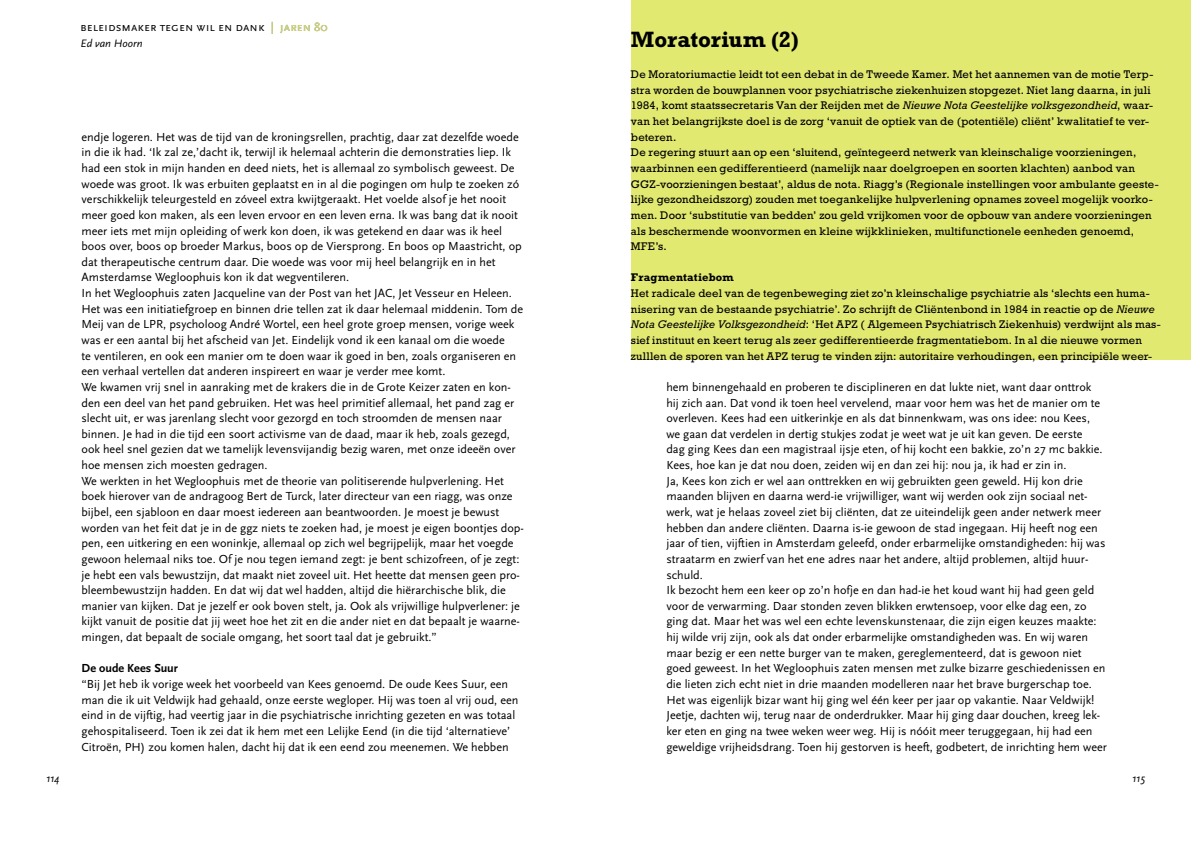
<style>
.page{position:relative;width:1191px;height:851px;background:#fff}
.page>*{position:absolute;margin:0;border:0;box-sizing:border-box;transform-origin:0 0}
.t1{font:700 22.5px "Rockwell Std";letter-spacing:-.005em;color:#000}
.t2{font:12.5px "Scala Sans Caps";color:#000}
.t3{font:12.25px/15.6px "Scala Sans";color:#000}
.t4{font:700 12.25px "Scala Sans";color:#000}
.t5{font:11.25px/15.6px "Rockwell Std";letter-spacing:.015em;color:#000}
.t6{font:italic 11.25px "Scala Sans";color:#000}
.t7{font:700 11.25px "Rockwell Std";letter-spacing:.015em;color:#000}
.s1{color:#636363}
.s2{font-style:italic}
</style>
<div class="page">
<div style="left:631px;top:0;width:560px;height:359px;background:#e2e971"></div>
<p class="t2" style="left:81px;top:20px;width:248px">beleidsmaker tegen wil en dank <span class="s1">| jaren 80</span></p>
<p class="t6" style="left:81px;top:37px;width:63px">Ed van Hoorn</p>
<p class="t3" style="left:81px;top:129px;width:444px">endje logeren. Het was de tijd van de kroningsrellen, prachtig, daar zat dezelfde woede in die ik had. ‘Ik zal ze,’dacht ik, terwijl ik helemaal achterin die demonstraties liep. Ik had een stok in mijn handen en deed niets, het is allemaal zo symbolisch geweest. De woede was groot. Ik was erbuiten geplaatst en in al die pogingen om hulp te zoeken zó verschikkelijk teleurgesteld en zóveel extra kwijtgeraakt. Het voelde alsof je het nooit meer goed kon maken, als een leven ervoor en een leven erna. Ik was bang dat ik nooit meer iets met mijn opleiding of werk kon doen, ik was getekend en daar was ik heel boos over, boos op broeder Markus, boos op de Viersprong. En boos op Maastricht, op dat therapeutische centrum daar. Die woede was voor mij heel belangrijk en in het Amsterdamse Wegloophuis kon ik dat wegventileren.<br>In het Wegloophuis zaten Jacqueline van der Post van het JAC, Jet Vesseur en Heleen.<br>Het was een initiatiefgroep en binnen drie tellen zat ik daar helemaal middenin. Tom de Meij van de LPR, psycholoog André Wortel, een heel grote groep mensen, vorige week was er een aantal bij het afscheid van Jet. Eindelijk vond ik een kanaal om die woede<br>te ventileren, en ook een manier om te doen waar ik goed in ben, zoals organiseren en een verhaal vertellen dat anderen inspireert en waar je verder mee komt.<br>We kwamen vrij snel in aanraking met de krakers die in de Grote Keizer zaten en kon&shy;den een deel van het pand gebruiken. Het was heel primitief allemaal, het pand zag er slecht uit, er was jarenlang slecht voor gezorgd en toch stroomden de mensen naar binnen. Je had in die tijd een soort activisme van de daad, maar ik heb, zoals gezegd, ook heel snel gezien dat we tamelijk levensvijandig bezig waren, met onze ideeën over hoe mensen zich moesten gedragen.<br>We werkten in het Wegloophuis met de theorie van politiserende hulpverlening. Het boek hierover van de andragoog Bert de Turck, later directeur van een riagg, was onze bijbel, een sjabloon en daar moest iedereen aan beantwoorden. Je moest je bewust worden van het feit dat je in de ggz niets te zoeken had, je moest je eigen boontjes dop&shy;pen, een uitkering en een woninkje, allemaal op zich wel begrijpelijk, maar het voegde gewoon helemaal niks toe. Of je nou tegen iemand zegt: je bent schizofreen, of je zegt: je hebt een vals bewustzijn, dat maakt niet zoveel uit. Het heette dat mensen geen pro&shy;bleembewustzijn hadden. En dat wij dat wel hadden, altijd die hiërarchische blik, die manier van kijken. Dat je jezelf er ook boven stelt, ja. Ook als vrijwillige hulpverlener: je kijkt vanuit de positie dat jij weet hoe het zit en die ander niet en dat bepaalt je waarne&shy;mingen, dat bepaalt de sociale omgang, het soort taal dat je gebruikt.”</p>
<p class="t4" style="left:81px;top:661px;width:98px">De oude Kees Suur</p>
<p class="t3" style="left:81px;top:676px;width:438px">“Bij Jet heb ik vorige week het voorbeeld van Kees genoemd. De oude Kees Suur, een man die ik uit Veldwijk had gehaald, onze eerste wegloper. Hij was toen al vrij oud, een eind in de vijftig, had veertig jaar in die psychiatrische inrichting gezeten en was totaal gehospitaliseerd. Toen ik zei dat ik hem met een Lelijke Eend (in die tijd ‘alternatieve’ Citroën, PH) zou komen halen, dacht hij dat ik een eend zou meenemen. We hebben</p>
<h1 class="t1" style="left:631px;top:26px;width:169px">Moratorium (2)</h1>
<p class="t5" style="left:631px;top:66px;width:529px">De Moratoriumactie leidt tot een debat in de Tweede Kamer. Met het aannemen van de motie Terp&shy;stra worden de bouwplannen voor psychiatrische ziekenhuizen stopgezet. Niet lang daarna, in juli 1984, komt staatssecretaris Van der Reijden met de <span class="s2">Nieuwe Nota Geestelijke volksgezondheid</span>, waar&shy;van het belangrijkste doel is de zorg ‘vanuit de optiek van de (potentiële) cliënt’ kwalitatief te ver&shy;beteren.<br>De regering stuurt aan op een ‘sluitend, geïntegeerd netwerk van kleinschalige voorzieningen, waarbinnen een gedifferentieerd (namelijk naar doelgroepen en soorten klachten) aanbod van GGZ-voorzieningen bestaat’, aldus de nota. Riagg’s (Regionale instellingen voor ambulante geeste&shy;lijke gezondheidszorg) zouden met toegankelijke hulpverlening opnames zoveel mogelijk voorko&shy;men. Door ‘substitutie van bedden’ zou geld vrijkomen voor de opbouw van andere voorzieningen als beschermende woonvormen en kleine wijkklinieken, multifunctionele eenheden genoemd, MFE’s.</p>
<p class="t7" style="left:631px;top:271px;width:104px">Fragmentatiebom</p>
<p class="t5" style="left:631px;top:285px;width:531px">Het radicale deel van de tegenbeweging ziet zo’n kleinschalige psychiatrie als ‘slechts een huma&shy;nisering van de bestaande psychiatrie’. Zo schrijft de Cliëntenbond in 1984 in reactie op de <span class="s2">Nieuwe Nota Geestelijke Volksgezondheid</span>: ‘Het APZ ( Algemeen Psychiatrisch Ziekenhuis) verdwijnt als mas&shy;sief instituut en keert terug als zeer gedifferentieerde fragmentatiebom. In al die nieuwe vormen zulllen de sporen van het APZ terug te vinden zijn: autoritaire verhoudingen, een principiële weer-</p>
<p class="t3" style="left:666px;top:379px;width:442px">hem binnengehaald en proberen te disciplineren en dat lukte niet, want daar onttrok hij zich aan. Dat vond ik toen heel vervelend, maar voor hem was het de manier om te overleven. Kees had een uitkerinkje en als dat binnenkwam, was ons idee: nou Kees, we gaan dat verdelen in dertig stukjes zodat je weet wat je uit kan geven. De eerste<br>dag ging Kees dan een magistraal ijsje eten, of hij kocht een bakkie, zo’n 27 mc bakkie.<br>Kees, hoe kan je dat nou doen, zeiden wij en dan zei hij: nou ja, ik had er zin in.<br>Ja, Kees kon zich er wel aan onttrekken en wij gebruikten geen geweld. Hij kon drie maanden blijven en daarna werd-ie vrijwilliger, want wij werden ook zijn sociaal net&shy;werk, wat je helaas zoveel ziet bij cliënten, dat ze uiteindelijk geen ander netwerk meer hebben dan andere cliënten. Daarna is-ie gewoon de stad ingegaan. Hij heeft nog een jaar of tien, vijftien in Amsterdam geleefd, onder erbarmelijke omstandigheden: hij was straatarm en zwierf van het ene adres naar het andere, altijd problemen, altijd huur&shy;schuld.<br>Ik bezocht hem een keer op zo’n hofje en dan had-ie het koud want hij had geen geld voor de verwarming. Daar stonden zeven blikken erwtensoep, voor elke dag een, zo ging dat. Maar het was wel een echte levenskunstenaar, die zijn eigen keuzes maakte: hij wilde vrij zijn, ook als dat onder erbarmelijke omstandigheden was. En wij waren maar bezig er een nette burger van te maken, gereglementeerd, dat is gewoon niet goed geweest. In het Wegloophuis zaten mensen met zulke bizarre geschiedenissen en die lieten zich echt niet in drie maanden modelleren naar het brave burgerschap toe.<br>Het was eigenlijk bizar want hij ging wel één keer per jaar op vakantie. Naar Veldwijk!<br>Jeetje, dachten wij, terug naar de onderdrukker. Maar hij ging daar douchen, kreeg lek&shy;ker eten en ging na twee weken weer weg. Hij is nóóit meer teruggegaan, hij had een geweldige vrijheidsdrang. Toen hij gestorven is heeft, godbetert, de inrichting hem weer</p>
<p class="t6" style="left:46px;top:771px;width:6px">114</p>
<p class="t6" style="left:1132px;top:771px;width:6px">115</p>
</div>
